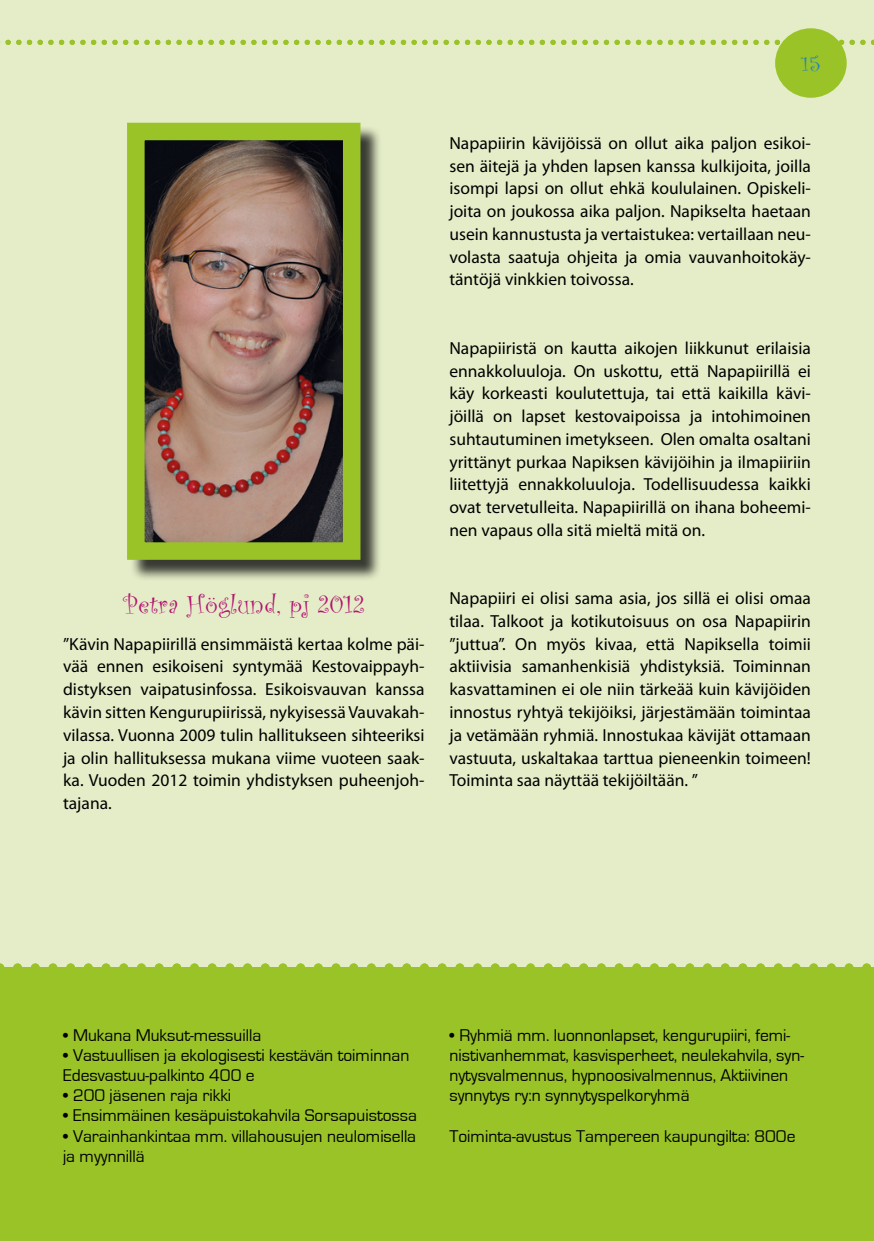
<style>
.page{position:relative;width:874px;height:1241px;background:#fff}
.page>*{position:absolute;margin:0;border:0;box-sizing:border-box;transform-origin:0 0}
.t1{font:26.25px "Curlz";letter-spacing:.02em;color:#b31270}
.t2{font:21px "Curlz";color:#2581c4}
.t3{font:17.5px/22.8px "Myriad Pro";color:#000;text-align:justify}
.t4{font:17.5px/20.1px "Eurostile";color:#000}
</style>
<div class="page">
<div style="left:0;top:0;width:873px;height:985px;background:#e4edc8"></div>
<svg style="left:0;top:40px;width:874px;height:5px"></svg>
<svg style="left:0;top:963px;width:874px;height:9px"></svg>
<div style="left:0;top:967px;width:873px;height:273px;background:#9ac328"></div>
<div style="left:130px;top:126px;width:252px;height:455px;background:#000;opacity:.75"></div>
<img style="left:127px;top:122px;width:242px;height:446px">
<div style="left:774px;top:28px;width:72px;height:70px;background:#9ac328;border-radius:50%"></div>
<p class="t2" style="left:801px;top:49px;width:19px">15</p>
<h1 class="t1" style="left:123px;top:586px;width:243px">Petra Höglund, pj 2012</h1>
<p class="t3" style="left:63px;top:632px;width:363px">”Kävin Napapiirillä ensimmäistä kertaa kolme päi&shy;vää ennen esikoiseni syntymää Kestovaippayh&shy;distyksen vaipatusinfossa. Esikoisvauvan kanssa kävin sitten Kengurupiirissä, nykyisessä Vauvakah&shy;vilassa. Vuonna 2009 tulin hallitukseen sihteeriksi ja olin hallituksessa mukana viime vuoteen saak&shy;ka. Vuoden 2012 toimin yhdistyksen puheenjoh&shy;tajana.</p>
<p class="t3" style="left:449px;top:131px;width:363px">Napapiirin kävijöissä on ollut aika paljon esikoi&shy;sen äitejä ja yhden lapsen kanssa kulkijoita, joilla isompi lapsi on ollut ehkä koululainen. Opiskeli&shy;joita on joukossa aika paljon. Napikselta haetaan usein kannustusta ja vertaistukea: vertaillaan neu&shy;volasta saatuja ohjeita ja omia vauvanhoitokäy&shy;täntöjä vinkkien toivossa.</p>
<p class="t3" style="left:449px;top:336px;width:363px">Napapiiristä on kautta aikojen liikkunut erilaisia ennakkoluuloja. On uskottu, että Napapiirillä ei käy korkeasti koulutettuja, tai että kaikilla kävi&shy;jöillä on lapset kestovaipoissa ja intohimoinen suhtautuminen imetykseen. Olen omalta osaltani yrittänyt purkaa Napiksen kävijöihin ja ilmapiiriin liitettyjä ennakkoluuloja. Todellisuudessa kaikki ovat tervetulleita. Napapiirillä on ihana boheemi&shy;nen vapaus olla sitä mieltä mitä on.</p>
<p class="t3" style="left:449px;top:586px;width:363px">Napapiiri ei olisi sama asia, jos sillä ei olisi omaa tilaa. Talkoot ja kotikutoisuus on osa Napapiirin ”juttua”. On myös kivaa, että Napiksella toimii aktiivisia samanhenkisiä yhdistyksiä. Toiminnan kasvattaminen ei ole niin tärkeää kuin kävijöiden innostus ryhtyä tekijöiksi, järjestämään toimintaa ja vetämään ryhmiä. Innostukaa kävijät ottamaan vastuuta, uskaltakaa tarttua pieneenkin toimeen!<br>Toiminta saa näyttää tekijöiltään. ”</p>
<p class="t4" style="left:63px;top:1025px;width:200px">• Mukana Muksut-messuilla</p>
<p class="t4" style="left:63px;top:1045px;width:347px">• Vastuullisen ja ekologisesti kestävän toiminnan<br>Edesvastuu-palkinto 400 e</p>
<p class="t4" style="left:63px;top:1085px;width:170px">• 200 jäsenen raja rikki</p>
<p class="t4" style="left:63px;top:1105px;width:355px">• Ensimmäinen kesäpuistokahvila Sorsapuistossa</p>
<p class="t4" style="left:63px;top:1125px;width:354px">• Varainhankintaa mm. villahousujen neulomisella ja myynnillä</p>
<p class="t4" style="left:449px;top:1025px;width:356px">• Ryhmiä mm. luonnonlapset, kengurupiiri, femi&shy;nistivanhemmat, kasvisperheet, neulekahvila, syn&shy;nytysvalmennus, hypnoosivalmennus, Aktiivinen synnytys ry:n synnytyspelkoryhmä</p>
<p class="t4" style="left:449px;top:1125px;width:347px">Toiminta-avustus Tampereen kaupungilta: 800e</p>
</div>
